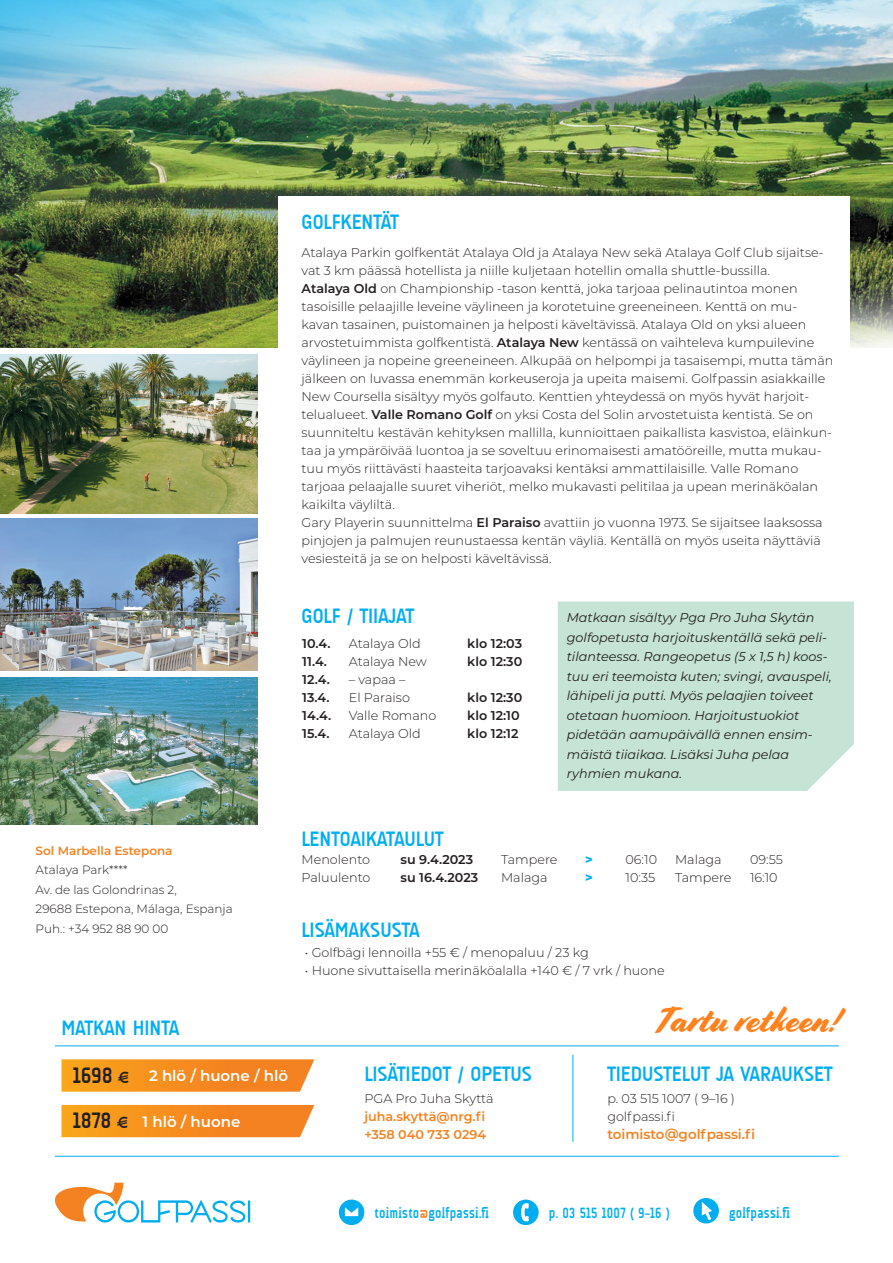
<style>
.page{position:relative;width:893px;height:1263px;background:#fff}
.page>*{position:absolute;margin:0;border:0;box-sizing:border-box;transform-origin:0 0}
.t1{font:36px "Cortado Script Web";color:#ff821e}
.hinta{font:700 22.5px "A Udimat";color:#231f20}
.Väliiootsikot{font:700 21px "A Udimat";color:#00aeef}
.yhteystiedot_sininen{font:700 15px "A Udimat";letter-spacing:.02em;color:#00aeef;scale:.89 1}
.PALLURATEKSTI{font:600 15px "Montserrat";color:#fff}
.Leipis{font:600 13.5px "Montserrat";color:#f58220}
.Leipis-2{font:300 12.75px/18px "Montserrat";color:#231f20}
.Leipis-3{font:italic 12.75px/19.5px "Montserrat";color:#231f20}
.Leipis-4{font:600 12.75px "Montserrat";color:#231f20}
.Leipis-5{font:600 12.75px "Montserrat";color:#f58220}
.Leipis-6{font:800 12.75px "Montserrat";color:#00aeef}
.Leipis_9p_kopio{font:300 12px "Montserrat";color:#231f20}
.Leipis_9p_kopio-2{font:600 12px "Montserrat";color:#f58220}
.s1{font-weight:600}
.s2{font-size:16.5px}
.s3{color:#f58220}
</style>
<div class="page">
<div style="left:558px;top:601px;width:296px;height:190px;background:#c5e4d5"></div>
<img style="left:0;top:0;width:893px;height:347px">
<img style="left:850px;top:217px;width:43px;height:131px">
<img style="left:0;top:0;width:882px;height:196px">
<svg style="left:54px;top:1183px;width:196px;height:40px"></svg>
<hr style="left:55px;top:1156px;width:784px;height:1px;background:#00aeef">
<hr style="left:55px;top:1045px;width:784px;height:1px;background:#00aeef">
<svg style="left:339px;top:1199px;width:25px;height:26px"></svg>
<svg style="left:513px;top:1199px;width:26px;height:26px"></svg>
<svg style="left:693px;top:1198px;width:26px;height:25px"></svg>
<div style="left:278px;top:196px;width:572px;height:334px;background:#fff"></div>
<img style="left:0;top:677px;width:258px;height:147px">
<img style="left:0;top:518px;width:258px;height:152px">
<svg style="left:61px;top:1059px;width:253px;height:33px;background:#f69329"></svg>
<svg style="left:61px;top:1105px;width:253px;height:32px;background:#f69124"></svg>
<hr style="left:573px;top:1055px;width:1px;height:87px;background:#00aeef">
<img style="left:0;top:355px;width:258px;height:158px">
<p class="Väliiootsikot" style="left:302px;top:210px;width:99px">GOLFKENTÄT</p>
<p class="Leipis-2" style="left:302px;top:243px;width:524px">Atalaya Parkin golfkentät Atalaya Old ja Atalaya New sekä Atalaya Golf Club sijaitse&shy;vat 3 km päässä hotellista ja niille kuljetaan hotellin omalla shuttle-bussilla.</p>
<p class="Leipis-2" style="left:302px;top:279px;width:533px"><span class="s1">Atalaya Old</span> on Championship -tason kenttä, joka tarjoaa pelinautintoa monen tasoisille pelaajille leveine väylineen ja korotetuine greeneineen. Kenttä on mu&shy;kavan tasainen, puistomainen ja helposti käveltävissä. Atalaya Old on yksi alueen arvostetuimmista golfkentistä. <span class="s1">Atalaya New</span> kentässä on vaihteleva kumpuilevine väylineen ja nopeine greeneineen. Alkupää on helpompi ja tasaisempi, mutta tämän jälkeen on luvassa enemmän korkeuseroja ja upeita maisemi. Golfpassin asiakkaille New Coursella sisältyy myös golfauto. Kenttien yhteydessä on myös hyvät harjoit&shy;telualueet. <span class="s1">Valle Romano Golf</span> on yksi Costa del Solin arvostetuista kentistä. Se on suunniteltu kestävän kehityksen mallilla, kunnioittaen paikallista kasvistoa, eläinkun&shy;taa ja ympäröivää luontoa ja se soveltuu erinomaisesti amatööreille, mutta mukau&shy;tuu myös riittävästi haasteita tarjoavaksi kentäksi ammattilaisille. Valle Romano tarjoaa pelaajalle suuret viheriöt, melko mukavasti pelitilaa ja upean merinäköalan kaikilta väyliltä.</p>
<p class="Leipis-2" style="left:302px;top:513px;width:523px">Gary Playerin suunnittelma <span class="s1">El Paraiso</span> avattiin jo vuonna 1973. Se sijaitsee laaksossa pinjojen ja palmujen reunustaessa kentän väyliä. Kentällä on myös useita näyttäviä vesiesteitä ja se on helposti käveltävissä.</p>
<p class="Väliiootsikot" style="left:302px;top:604px;width:114px">GOLF / TIIAJAT</p>
<p class="Leipis-4" style="left:302px;top:634px;width:30px">10.4.</p>
<p class="Leipis-2" style="left:349px;top:634px;width:73px">Atalaya Old</p>
<p class="Leipis-4" style="left:467px;top:634px;width:56px">klo 12:03</p>
<p class="Leipis-4" style="left:302px;top:652px;width:26px">11.4.</p>
<p class="Leipis-2" style="left:349px;top:652px;width:80px">Atalaya New</p>
<p class="Leipis-4" style="left:467px;top:652px;width:56px">klo 12:30</p>
<p class="Leipis-4" style="left:302px;top:670px;width:29px">12.4.</p>
<p class="Leipis-2" style="left:349px;top:670px;width:58px">– vapaa –</p>
<p class="Leipis-4" style="left:302px;top:688px;width:29px">13.4.</p>
<p class="Leipis-2" style="left:349px;top:688px;width:63px">El Paraiso</p>
<p class="Leipis-4" style="left:467px;top:688px;width:56px">klo 12:30</p>
<p class="Leipis-4" style="left:302px;top:706px;width:30px">14.4.</p>
<p class="Leipis-2" style="left:349px;top:706px;width:89px">Valle Romano</p>
<p class="Leipis-4" style="left:467px;top:706px;width:54px">klo 12:10</p>
<p class="Leipis-4" style="left:302px;top:724px;width:29px">15.4.</p>
<p class="Leipis-2" style="left:349px;top:724px;width:73px">Atalaya Old</p>
<p class="Leipis-4" style="left:467px;top:724px;width:53px">klo 12:12</p>
<p class="Leipis-3" style="left:567px;top:608px;width:262px">Matkaan sisältyy Pga Pro Juha Skytän golfopetusta harjoituskentällä sekä peli-</p>
<p class="Leipis-3" style="left:567px;top:647px;width:266px">tilanteessa. Rangeopetus (5 x 1,5 h) koos&shy;tuu eri teemoista kuten; svingi, avauspeli, lähipeli ja putti. Myös pelaajien toiveet otetaan huomioon. Harjoitustuokiot pidetään aamupäivällä ennen ensim&shy;mäistä tiiaikaa. Lisäksi Juha pelaa</p>
<p class="Leipis-3" style="left:567px;top:764px;width:117px">ryhmien mukana.</p>
<p class="Leipis_9p_kopio-2" style="left:36px;top:842px;width:138px">Sol Marbella Estepona</p>
<p class="Leipis_9p_kopio" style="left:36px;top:862px;width:94px">Atalaya Park****</p>
<p class="Leipis_9p_kopio" style="left:36px;top:881px;width:143px">Av. de las Golondrinas 2,</p>
<p class="Leipis_9p_kopio" style="left:36px;top:901px;width:199px">29688 Estepona, Málaga, Espanja</p>
<p class="Leipis_9p_kopio" style="left:36px;top:920px;width:134px">Puh.: +34 952 88 90 00</p>
<p class="Väliiootsikot" style="left:61px;top:1016px;width:119px">MATKAN HINTA</p>
<p class="hinta" style="left:73px;top:1062px;width:58px">1698 <span class="s2">€</span></p>
<p class="PALLURATEKSTI" style="left:149px;top:1065px;width:140px">2 hlö / huone / hlö</p>
<p class="hinta" style="left:73px;top:1108px;width:56px">1878 <span class="s2">€</span></p>
<p class="PALLURATEKSTI" style="left:143px;top:1111px;width:99px">1 hlö / huone</p>
<p class="Väliiootsikot" style="left:302px;top:826px;width:144px">LENTOAIKATAULUT</p>
<p class="Leipis-2" style="left:302px;top:850px;width:70px">Menolento</p>
<p class="Leipis-4" style="left:401px;top:851px;width:74px">su 9.4.2023</p>
<p class="Leipis-2" style="left:501px;top:850px;width:58px">Tampere</p>
<p class="Leipis-6" style="left:585px;top:850px;width:9px">&gt;</p>
<p class="Leipis-2" style="left:626px;top:850px;width:33px">06:10</p>
<p class="Leipis-2" style="left:675px;top:850px;width:48px">Malaga</p>
<p class="Leipis-2" style="left:750px;top:850px;width:34px">09:55</p>
<p class="Leipis-2" style="left:302px;top:868px;width:71px">Paluulento</p>
<p class="Leipis-4" style="left:401px;top:869px;width:79px">su 16.4.2023</p>
<p class="Leipis-2" style="left:501px;top:868px;width:48px">Malaga</p>
<p class="Leipis-6" style="left:585px;top:868px;width:9px">&gt;</p>
<p class="Leipis-2" style="left:626px;top:868px;width:31px">10:35</p>
<p class="Leipis-2" style="left:675px;top:868px;width:58px">Tampere</p>
<p class="Leipis-2" style="left:750px;top:868px;width:29px">16:10</p>
<p class="Väliiootsikot" style="left:302px;top:917px;width:120px">LISÄMAKSUSTA</p>
<p class="Leipis-2" style="left:305px;top:943px;width:285px">• Golfbägi lennoilla +55 € / menopaluu / 23 kg</p>
<p class="Leipis-2" style="left:305px;top:961px;width:361px">• Huone sivuttaisella merinäköalalla +140 € / 7 vrk / huone</p>
<p class="Väliiootsikot" style="left:364px;top:1062px;width:169px">LISÄTIEDOT / OPETUS</p>
<p class="Leipis-2" style="left:364px;top:1089px;width:131px">PGA Pro Juha Skyttä</p>
<p class="Leipis-5" style="left:364px;top:1107px;width:122px">juha.skyttä@nrg.fi</p>
<p class="Leipis-5" style="left:364px;top:1125px;width:123px">+358 040 733 0294</p>
<p class="t1" style="left:653px;top:999px;width:187px">Tartu retkeen!</p>
<p class="Väliiootsikot" style="left:607px;top:1062px;width:227px">TIEDUSTELUT JA VARAUKSET</p>
<p class="Leipis-2" style="left:607px;top:1089px;width:129px">p. 03 515 1007 ( 9–16 )</p>
<p class="Leipis-2" style="left:607px;top:1107px;width:69px">golfpassi.fi</p>
<p class="Leipis" style="left:607px;top:1125px;width:149px">toimisto@golfpassi.fi</p>
<p class="yhteystiedot_sininen" style="left:375px;top:1204px;width:130px">toimisto<span class="s3">@</span>golfpassi.fi</p>
<p class="yhteystiedot_sininen" style="left:549px;top:1204px;width:137px">p. 03 515 1007 ( 9–16 )</p>
<p class="yhteystiedot_sininen" style="left:729px;top:1204px;width:70px">golfpassi.fi</p>
</div>
